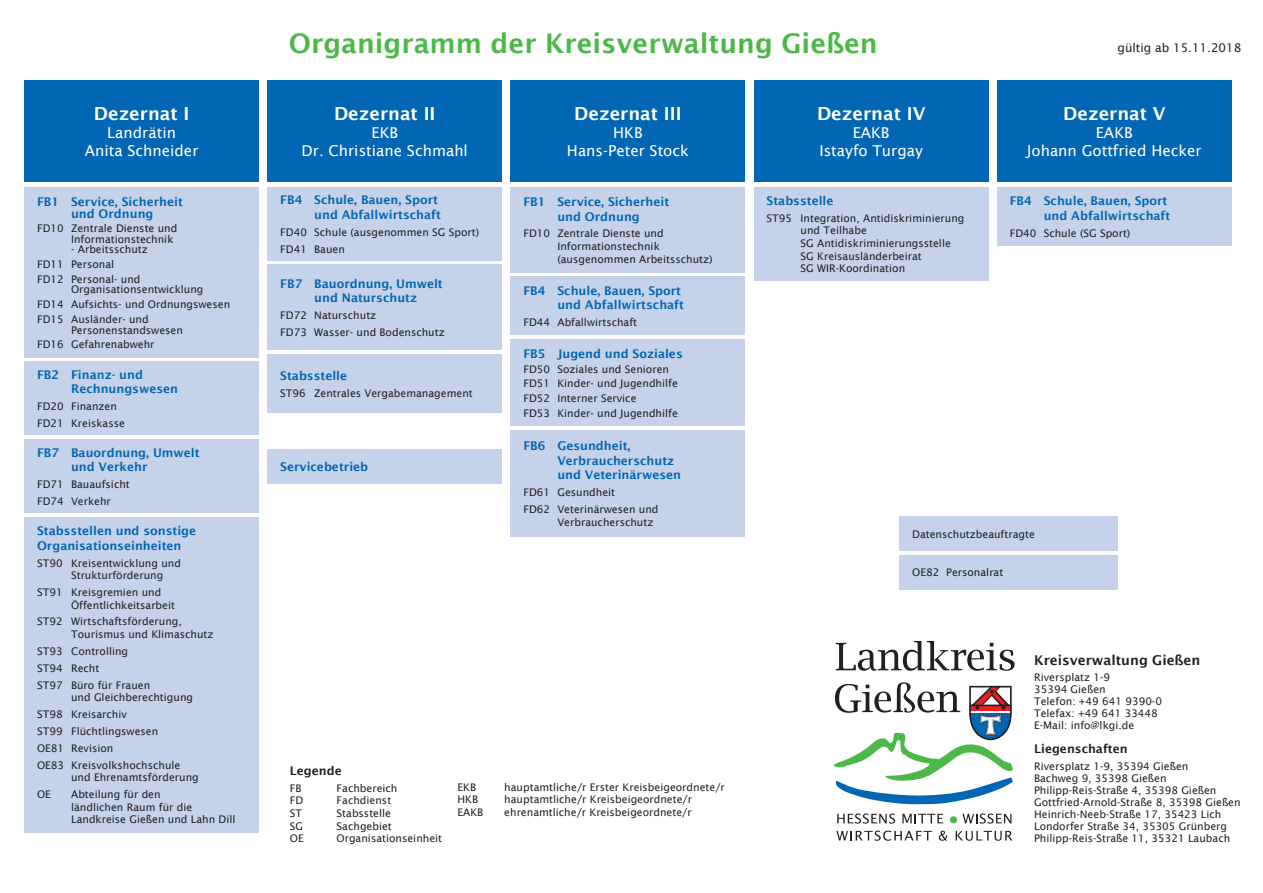
<style>
.page{position:relative;width:1263px;height:893px;background:#fff}
.page>*{position:absolute;margin:0;border:0;box-sizing:border-box;transform-origin:0 0}
.t1{font:600 27px "Lucida Sans";color:#4cb848}
.t2{font:600 18px "Lucida Sans";color:#fff}
.t3{font:15px/18px "Lucida Sans";color:#fff;text-align:center}
.t4{font:600 13.5px "Lucida Sans";color:#231f20}
.t5{font:600 12px/14.4px "Lucida Sans";color:#0166b3}
.t6{font:600 12px "Lucida Sans";color:#231f20}
.t7{font:12px "Lucida Sans";color:#231f20}
.t8{font:10.5px/16.8px "Lucida Sans";color:#231f20}
</style>
<div class="page">
<div style="left:24px;top:517px;width:235px;height:315px;background:#c6d2ea"></div>
<svg style="left:24px;top:80px;width:235px;height:433px;background:#99b9dd"></svg>
<svg style="left:997px;top:80px;width:234px;height:166px;background:#4e90c8"></svg>
<svg style="left:267px;top:80px;width:235px;height:333px;background:#8bb2d9"></svg>
<div style="left:267px;top:449px;width:235px;height:34px;background:#c6d2ea"></div>
<svg style="left:511px;top:80px;width:234px;height:457px;background:#9cbbde"></svg>
<svg style="left:754px;top:80px;width:234px;height:201px;background:#639cce"></svg>
<svg style="left:835px;top:641px;width:179px;height:30px"></svg>
<svg style="left:833px;top:682px;width:180px;height:123px"></svg>
<svg style="left:837px;top:813px;width:58px;height:11px"></svg>
<svg style="left:902px;top:814px;width:41px;height:9px"></svg>
<svg style="left:962px;top:813px;width:49px;height:11px"></svg>
<svg style="left:836px;top:831px;width:96px;height:10px"></svg>
<svg style="left:939px;top:831px;width:8px;height:10px"></svg>
<svg style="left:956px;top:831px;width:56px;height:10px"></svg>
<div style="left:950px;top:816px;width:7px;height:7px;background:#4cb848;border-radius:50%"></div>
<div style="left:899px;top:517px;width:218px;height:72px;background:#c6d2ea"></div>
<h2 class="t2" style="left:94px;top:103px;width:97px">Dezernat I</h2>
<h3 class="t3" style="left:85px;top:123px;width:115px">Landrätin<br>Anita Schneider</h3>
<p class="t5" style="left:37px;top:195px;width:147px;line-height:12px;text-align:center">FB1 Service, Sicherheit und Ordnung</p>
<p class="t8" style="left:71px;top:223px;width:108px;line-height:10.5px;text-indent:-34px">FD10 Zentrale Dienste und<br>Informationstechnik</p>
<p class="t8" style="left:37px;top:242px;width:112px;line-height:14.7px;text-indent:34px">- Arbeitsschutz<br>FD11 Personal<br>FD12 Personal- und</p>
<p class="t8" style="left:37px;top:282px;width:195px;line-height:14.7px;text-indent:34px">Organisationsentwicklung<br>FD14 Aufsichts- und Ordnungswesen<br>FD15 Ausländer- und</p>
<p class="t8" style="left:37px;top:322px;width:147px;line-height:14.7px;text-indent:34px">Personenstandswesen<br>FD16 Gefahrenabwehr</p>
<p class="t5" style="left:71px;top:367px;width:109px;text-indent:-34px">FB2 Finanz- und<br>Rechnungswesen</p>
<p class="t8" style="left:37px;top:398px;width:89px">FD20 Finanzen<br>FD21 Kreiskasse</p>
<p class="t5" style="left:71px;top:445px;width:130px;text-indent:-34px">FB7 Bauordnung, Umwelt und Verkehr</p>
<p class="t8" style="left:37px;top:476px;width:94px">FD71 Bauaufsicht<br>FD74 Verkehr</p>
<p class="t5" style="left:37px;top:524px;width:161px">Stabsstellen und sonstige<br>Organisationseinheiten</p>
<p class="t8" style="left:71px;top:556px;width:111px;line-height:12.6px;text-indent:-34px">ST90 Kreisentwicklung und<br>Strukturförderung</p>
<p class="t8" style="left:71px;top:586px;width:105px;line-height:12.6px;text-indent:-34px">ST91 Kreisgremien und<br>Öffentlichkeitsarbeit</p>
<p class="t8" style="left:71px;top:615px;width:144px;line-height:12.6px;text-indent:-34px">ST92 Wirtschaftsförderung,<br>Tourismus und Klimaschutz</p>
<p class="t8" style="left:37px;top:643px;width:115px">ST93 Controlling<br>ST94 Recht<br>ST97 Büro für Frauen</p>
<p class="t8" style="left:37px;top:689px;width:157px;text-indent:34px">und Gleichberechtigung<br>ST98 Kreisarchiv<br>ST99 Flüchtlingswesen<br>OE81 Revision<br>OE83 Kreisvolkshochschule</p>
<p class="t8" style="left:71px;top:769px;width:129px">und Ehrenamtsförderung</p>
<p class="t8" style="left:37px;top:786px;width:15px">OE</p>
<p class="t8" style="left:71px;top:788px;width:166px;line-height:12.6px">Abteilung für den<br>ländlichen Raum für die<br>Landkreise Gießen und Lahn Dill</p>
<h1 class="t1" style="left:289px;top:28px;width:590px">Organigramm der Kreisverwaltung Gießen</h1>
<h2 class="t2" style="left:334px;top:103px;width:103px">Dezernat II</h2>
<h3 class="t3" style="left:302px;top:123px;width:168px">EKB<br>Dr. Christiane Schmahl</h3>
<p class="t5" style="left:280px;top:193px;width:162px;text-align:right">FB4 Schule, Bauen, Sport und Abfallwirtschaft</p>
<p class="t8" style="left:280px;top:224px;width:200px">FD40 Schule (ausgenommen SG Sport)<br>FD41 Bauen</p>
<p class="t5" style="left:314px;top:276px;width:130px;text-indent:-34px">FB7 Bauordnung, Umwelt und Naturschutz</p>
<p class="t8" style="left:280px;top:307px;width:166px">FD72 Naturschutz<br>FD73 Wasser- und Bodenschutz</p>
<p class="t5" style="left:280px;top:368px;width:69px">Stabsstelle</p>
<p class="t8" style="left:280px;top:384px;width:194px">ST96 Zentrales Vergabemanagement</p>
<p class="t5" style="left:280px;top:459px;width:89px">Servicebetrieb</p>
<h2 class="t2" style="left:574px;top:103px;width:109px">Dezernat III</h2>
<h3 class="t3" style="left:567px;top:123px;width:123px">HKB<br>Hans-Peter Stock</h3>
<p class="t5" style="left:523px;top:195px;width:147px;text-align:center">FB1 Service, Sicherheit und Ordnung</p>
<p class="t8" style="left:557px;top:227px;width:157px;line-height:12.6px;text-indent:-34px">FD10 Zentrale Dienste und<br>Informationstechnik (ausgenommen Arbeitsschutz)</p>
<p class="t5" style="left:523px;top:283px;width:162px;text-align:right">FB4 Schule, Bauen, Sport und Abfallwirtschaft</p>
<p class="t8" style="left:523px;top:314px;width:115px">FD44 Abfallwirtschaft</p>
<p class="t5" style="left:523px;top:346px;width:161px">FB5 Jugend und Soziales</p>
<p class="t8" style="left:523px;top:361px;width:156px;line-height:14.7px">FD50 Soziales und Senioren<br>FD51 Kinder- und Jugendhilfe<br>FD52 Interner Service<br>FD53 Kinder- und Jugendhilfe</p>
<p class="t5" style="left:557px;top:439px;width:125px;text-indent:-34px">FB6 Gesundheit,<br>Verbraucherschutz und Veterinärwesen</p>
<p class="t8" style="left:523px;top:484px;width:137px">FD61 Gesundheit<br>FD62 Veterinärwesen und</p>
<p class="t8" style="left:557px;top:513px;width:97px">Verbraucherschutz</p>
<h2 class="t2" style="left:817px;top:103px;width:110px">Dezernat IV</h2>
<h3 class="t3" style="left:819px;top:123px;width:105px">EAKB<br>Istayfo Turgay</h3>
<p class="t5" style="left:766px;top:193px;width:69px">Stabsstelle</p>
<p class="t8" style="left:801px;top:212px;width:165px;line-height:12.6px;text-indent:-34px">ST95 Integration, Antidiskriminierung und Teilhabe<br>SG Antidiskriminierungsstelle<br>SG Kreisausländerbeirat<br>SG WIR-Koordination</p>
<p class="t7" style="left:1117px;top:41px;width:125px">gültig ab 15.11.2018</p>
<h2 class="t2" style="left:1063px;top:103px;width:104px">Dezernat V</h2>
<h3 class="t3" style="left:1027px;top:123px;width:176px">EAKB<br>Johann Gottfried Hecker</h3>
<p class="t5" style="left:1010px;top:194px;width:162px;text-align:right">FB4 Schule, Bauen, Sport und Abfallwirtschaft</p>
<p class="t8" style="left:1010px;top:225px;width:122px">FD40 Schule (SG Sport)</p>
<p class="t8" style="left:912px;top:526px;width:124px">Datenschutzbeauftragte</p>
<p class="t6" style="left:290px;top:764px;width:53px">Legende</p>
<p class="t8" style="left:290px;top:780px;width:13px">FB</p>
<p class="t8" style="left:337px;top:780px;width:62px">Fachbereich</p>
<p class="t8" style="left:290px;top:792px;width:15px">FD</p>
<p class="t8" style="left:337px;top:792px;width:56px">Fachdienst</p>
<p class="t8" style="left:290px;top:805px;width:14px">ST</p>
<p class="t8" style="left:337px;top:805px;width:56px">Stabsstelle</p>
<p class="t8" style="left:290px;top:817px;width:15px">SG</p>
<p class="t8" style="left:337px;top:817px;width:57px">Sachgebiet</p>
<p class="t8" style="left:290px;top:830px;width:15px">OE</p>
<p class="t8" style="left:337px;top:830px;width:107px">Organisationseinheit</p>
<p class="t8" style="left:457px;top:778px;width:20px">EKB</p>
<p class="t8" style="left:504px;top:778px;width:222px">hauptamtliche/r Erster Kreisbeigeordnete/r</p>
<p class="t8" style="left:457px;top:791px;width:22px">HKB</p>
<p class="t8" style="left:504px;top:791px;width:189px">hauptamtliche/r Kreisbeigeordnete/r</p>
<p class="t8" style="left:457px;top:804px;width:27px">EAKB</p>
<p class="t8" style="left:504px;top:804px;width:189px">ehrenamtliche/r Kreisbeigeordnete/r</p>
<p class="t8" style="left:912px;top:564px;width:93px">OE82 Personalrat</p>
<p class="t4" style="left:1034px;top:652px;width:168px">Kreisverwaltung Gießen</p>
<p class="t8" style="left:1034px;top:671px;width:129px;line-height:12px">Riversplatz 1-9<br>35394 Gießen<br>Telefon: +49 641 9390-0<br>Telefax: +49 641 33448<br>E-Mail: info@lkgi.de</p>
<p class="t6" style="left:1034px;top:742px;width:95px">Liegenschaften</p>
<p class="t8" style="left:1034px;top:760px;width:208px;line-height:12px">Riversplatz 1-9, 35394 Gießen<br>Bachweg 9, 35398 Gießen Philipp-Reis-Straße 4, 35398 Gießen Gottfried-Arnold-Straße 8, 35398 Gießen Heinrich-Neeb-Straße 17, 35423 Lich Londorfer Straße 34, 35305 Grünberg Philipp-Reis-Straße 11, 35321 Laubach</p>
</div>
